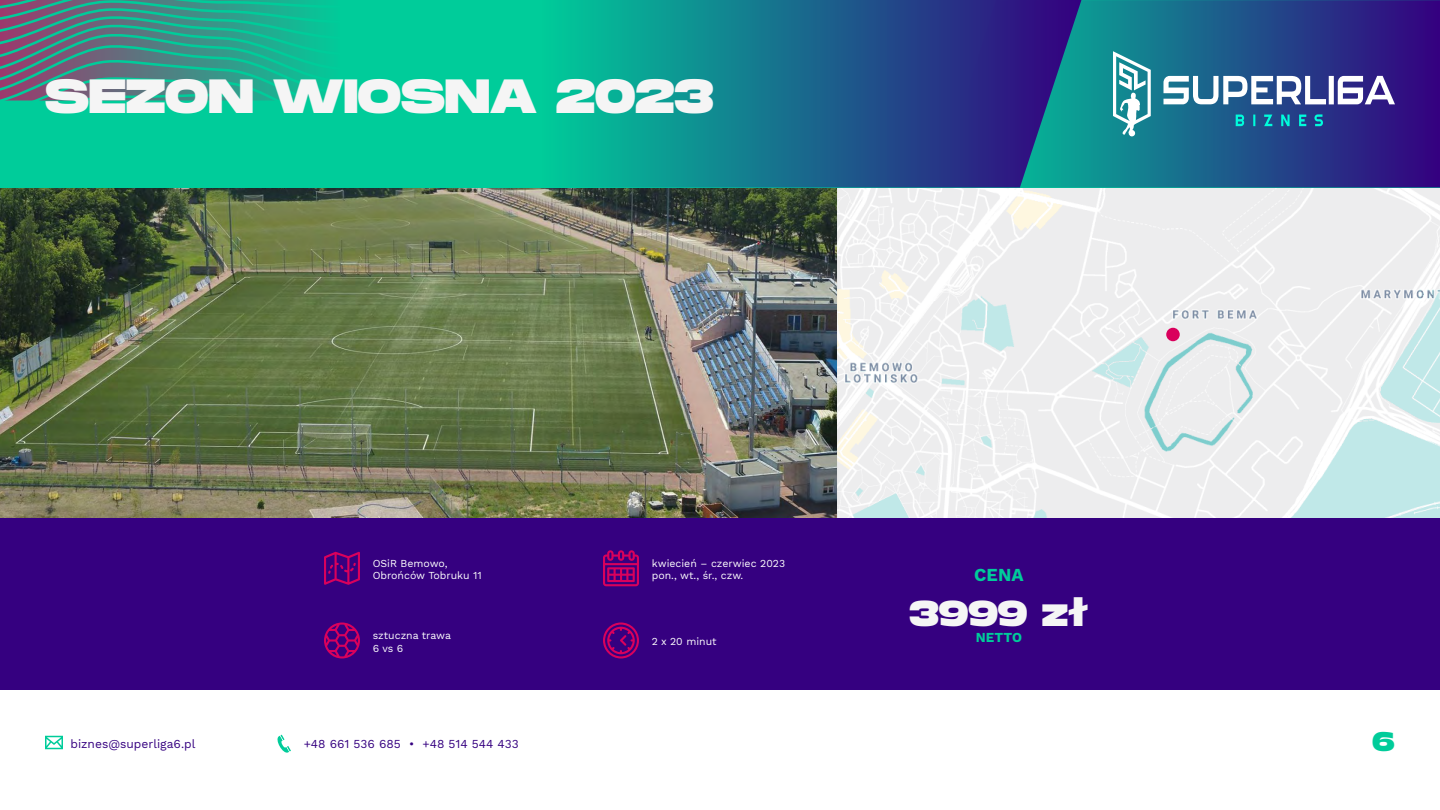
<style>
.page{position:relative;width:1440px;height:810px;background:#fff}
.page>*{position:absolute;margin:0;border:0;box-sizing:border-box;transform-origin:0 0}
.t1{font:800 48px "Monument Extended";color:#f5f5f5}
.t2{font:800 36px "Monument Extended";color:#f5f5f5}
.t3{font:800 27px "Monument Extended";color:#00cc9a}
.t4{font:700 18px "Work Sans";color:#00cc9a}
.t5{font:700 13.5px "Work Sans";letter-spacing:.005em;color:#00cc9a}
.t6{font:12px "Work Sans";color:#350080}
.t7{font:10.5px/12.6px "Work Sans";color:#fff}
</style>
<div class="page">
<svg style="left:45px;top:736px;width:18px;height:13px"></svg>
<svg style="left:277px;top:735px;width:14px;height:18px"></svg>
<div style="left:1px;top:518px;width:1439px;height:172px;background:#350080"></div>
<svg style="left:324px;top:552px;width:36px;height:33px"></svg>
<svg style="left:324px;top:622px;width:36px;height:36px"></svg>
<svg style="left:603px;top:550px;width:36px;height:36px"></svg>
<svg style="left:603px;top:622px;width:36px;height:36px"></svg>
<img style="left:0;top:188px;width:837px;height:330px">
<svg style="left:837px;top:188px;width:603px;height:330px;fill:#ededee"></svg>
<div style="left:0;top:0;width:1440px;height:188px;background:#00cc9a"></div>
<svg style="left:1086px;top:0;width:354px;height:188px;background:#214a89"></svg>
<svg style="left:568px;top:0;width:518px;height:188px;background:#186a8d"></svg>
<svg style="left:0;top:0;width:318px;height:101px"></svg>
<svg style="left:1236px;top:114px;width:87px;height:12px"></svg>
<svg style="left:1164px;top:76px;width:231px;height:28px;background:#8e9fc2"></svg>
<svg style="left:1113px;top:51px;width:38px;height:86px;background:#6cb2ba"></svg>
<div style="left:1166px;top:328px;width:14px;height:13px;background:#d9005c;border-radius:50%"></div>
<h1 class="t1" style="left:45px;top:61px;width:670px">SEZON WIOSNA 2023</h1>
<p class="t7" style="left:652px;top:557px;width:135px">kwiecień – czerwiec 2023 pon., wt., śr., czw.</p>
<h3 class="t4" style="left:974px;top:564px;width:51px">CENA</h3>
<h2 class="t2" style="left:910px;top:587px;width:180px">3999 zł</h2>
<p class="t5" style="left:976px;top:630px;width:48px">NETTO</p>
<p class="t7" style="left:373px;top:557px;width:110px">OSiR Bemowo,<br>Obrońców Tobruku 11</p>
<p class="t7" style="left:373px;top:630px;width:80px">sztuczna trawa<br>6 vs 6</p>
<p class="t7" style="left:652px;top:636px;width:66px">2 x 20 minut</p>
<p class="t6" style="left:71px;top:737px;width:126px">biznes@superliga6.pl</p>
<p class="t6" style="left:304px;top:737px;width:217px">+48 661 536 685 • +48 514 544 433</p>
<h3 class="t3" style="left:1372px;top:722px;width:24px">6</h3>
</div>
